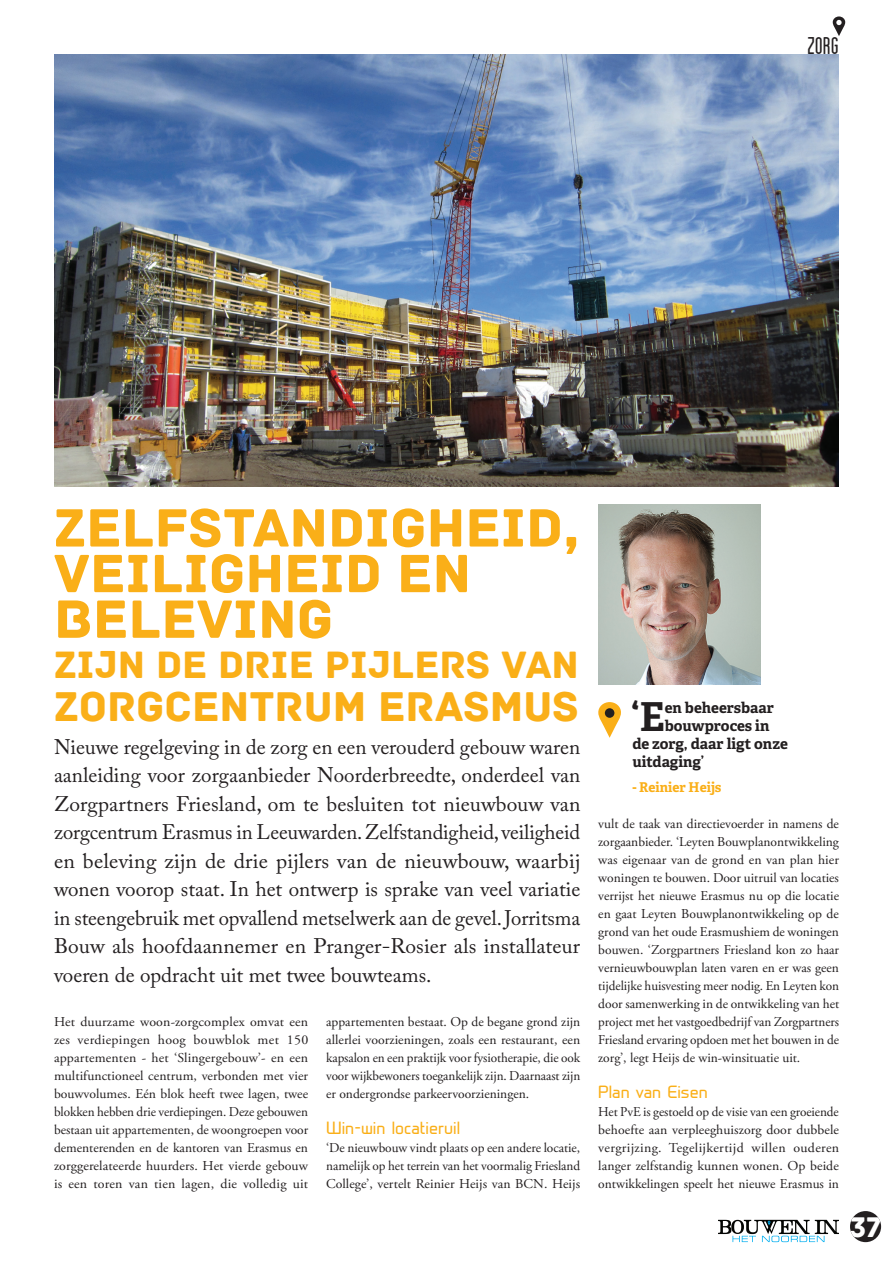
<style>
.page{position:relative;width:893px;height:1263px;background:#fff}
.page>*{position:absolute;margin:0;border:0;box-sizing:border-box;transform-origin:0 0}
.t1{font:56.7px/45.6px "Archive";color:#faaf18}
.t2{font:43.8px "Archive";color:#faaf18}
.t3{font:40.05px "Archive";color:#faaf18}
.Quotes{font:700 39.9px "Adelle Basic";color:#231f20}
.t4{font:30px "Archive";color:#fff}
.t5{font:condensed 25.5px "Blanch";color:#231f20}
.Intro{font:21px/28.5px "Adobe Caslon Pro";color:#231f20;text-align:justify}
.Main_Paragraphs{font:16.5px "Prime";color:#faaf18}
.Quotes-2{font:700 15px "Adelle Basic";color:#231f20}
.Main_Paragraphs-2{font:13.5px/18px "Adobe Garamond Pro";color:#231f20;text-align:justify}
.Quotes-3{font:700 13.5px "Adelle Basic";color:#faaf18}
</style>
<div class="page">
<img style="left:54px;top:54px;width:785px;height:432px">
<svg style="left:598px;top:702px;width:23px;height:36px"></svg>
<div style="left:605px;top:708px;width:9px;height:10px;background:#231f20;border-radius:50%"></div>
<img style="left:598px;top:504px;width:162px;height:180px">
<svg style="left:833px;top:16px;width:12px;height:20px"></svg>
<svg style="left:836px;top:20px;width:6px;height:5px"></svg>
<svg style="left:718px;top:1220px;width:121px;height:22px"></svg>
<div style="left:850px;top:1211px;width:31px;height:31px;background:#231f20;border-radius:50%"></div>
<h3 class="t5" style="left:807px;top:32px;width:33px">Zorg</h3>
<p class="t1" style="left:54px;top:506px;width:527px">ZELFSTANDIGHEID,<br>VEILIGHEID EN<br>BELEVING</p>
<p class="t3" style="left:54px;top:641px;width:526px">ZIJN DE DRIE PIJLERS VAN</p>
<p class="t2" style="left:54px;top:680px;width:526px">ZORGCENTRUM ERASMUS</p>
<p class="Intro" style="left:54px;top:732px;width:528px">Nieuwe regelgeving in de zorg en een verouderd gebouw waren aanleiding voor zorgaanbieder Noorderbreedte, onderdeel van Zorgpartners Friesland, om te besluiten tot nieuwbouw van zorgcentrum Erasmus in Leeuwarden. Zelfstandigheid, veiligheid en beleving zijn de drie pijlers van de nieuwbouw, waarbij wonen voorop staat. In het ontwerp is sprake van veel variatie in steengebruik met opvallend metselwerk aan de gevel. Jorritsma Bouw als hoofdaannemer en Pranger-Rosier als installateur voeren de opdracht uit met twee bouwteams.</p>
<p class="Main_Paragraphs-2" style="left:54px;top:1013px;width:256px">Het duurzame woon-zorgcomplex omvat een zes verdiepingen hoog bouwblok met 150 appartementen - het ‘Slingergebouw’- en een multifunctioneel centrum, verbonden met vier bouwvolumes. Eén blok heeft twee lagen, twee blokken hebben drie verdiepingen. Deze gebouwen bestaan uit appartementen, de woongroepen voor dementerenden en de kantoren van Erasmus en zorggerelateerde huurders. Het vierde gebouw is een toren van tien lagen, die volledig uit</p>
<p class="Main_Paragraphs-2" style="left:326px;top:1013px;width:256px">appartementen bestaat. Op de begane grond zijn allerlei voorzieningen, zoals een restaurant, een kapsalon en een praktijk voor fysiotherapie, die ook voor wijkbewoners toegankelijk zijn. Daarnaast zijn er ondergrondse parkeervoorzieningen.</p>
<p class="Main_Paragraphs" style="left:326px;top:1118px;width:136px">Win-win locatieruil</p>
<p class="Main_Paragraphs-2" style="left:326px;top:1139px;width:256px">‘De nieuwbouw vindt plaats op een andere locatie, namelijk op het terrein van het voormalig Friesland College’, vertelt Reinier Heijs van BCN. Heijs</p>
<p class="Quotes" style="left:631px;top:692px;width:35px">‘E</p>
<p class="Quotes-2" style="left:665px;top:698px;width:111px">en beheersbaar</p>
<p class="Quotes-2" style="left:665px;top:716px;width:106px">bouwproces in</p>
<p class="Quotes-2" style="left:632px;top:734px;width:157px">de zorg, daar ligt onze</p>
<p class="Quotes-2" style="left:632px;top:752px;width:74px">uitdaging’</p>
<p class="Quotes-3" style="left:632px;top:779px;width:91px">- Reinier Heijs</p>
<p class="Main_Paragraphs-2" style="left:598px;top:815px;width:242px">vult de taak van directievoerder in namens de zorgaanbieder. ‘Leyten Bouwplanontwikkeling was eigenaar van de grond en van plan hier woningen te bouwen. Door uitruil van locaties verrijst het nieuwe Erasmus nu op die locatie en gaat Leyten Bouwplanontwikkeling op de grond van het oude Erasmushiem de woningen bouwen. ‘Zorgpartners Friesland kon zo haar vernieuwbouwplan laten varen en er was geen tijdelijke huisvesting meer nodig. En Leyten kon door samenwerking in de ontwikkeling van het project met het vastgoedbedrijf van Zorgpartners Friesland ervaring opdoen met het bouwen in de zorg’, legt Heijs de win-winsituatie uit.</p>
<p class="Main_Paragraphs" style="left:598px;top:1082px;width:111px">Plan van Eisen</p>
<p class="Main_Paragraphs-2" style="left:598px;top:1103px;width:242px">Het PvE is gestoeld op de visie van een groeiende behoefte aan verpleeghuiszorg door dubbele vergrijzing. Tegelijkertijd willen ouderen langer zelfstandig kunnen wonen. Op beide ontwikkelingen speelt het nieuwe Erasmus in</p>
<p class="t4" style="left:849px;top:1209px;width:34px">37</p>
</div>
